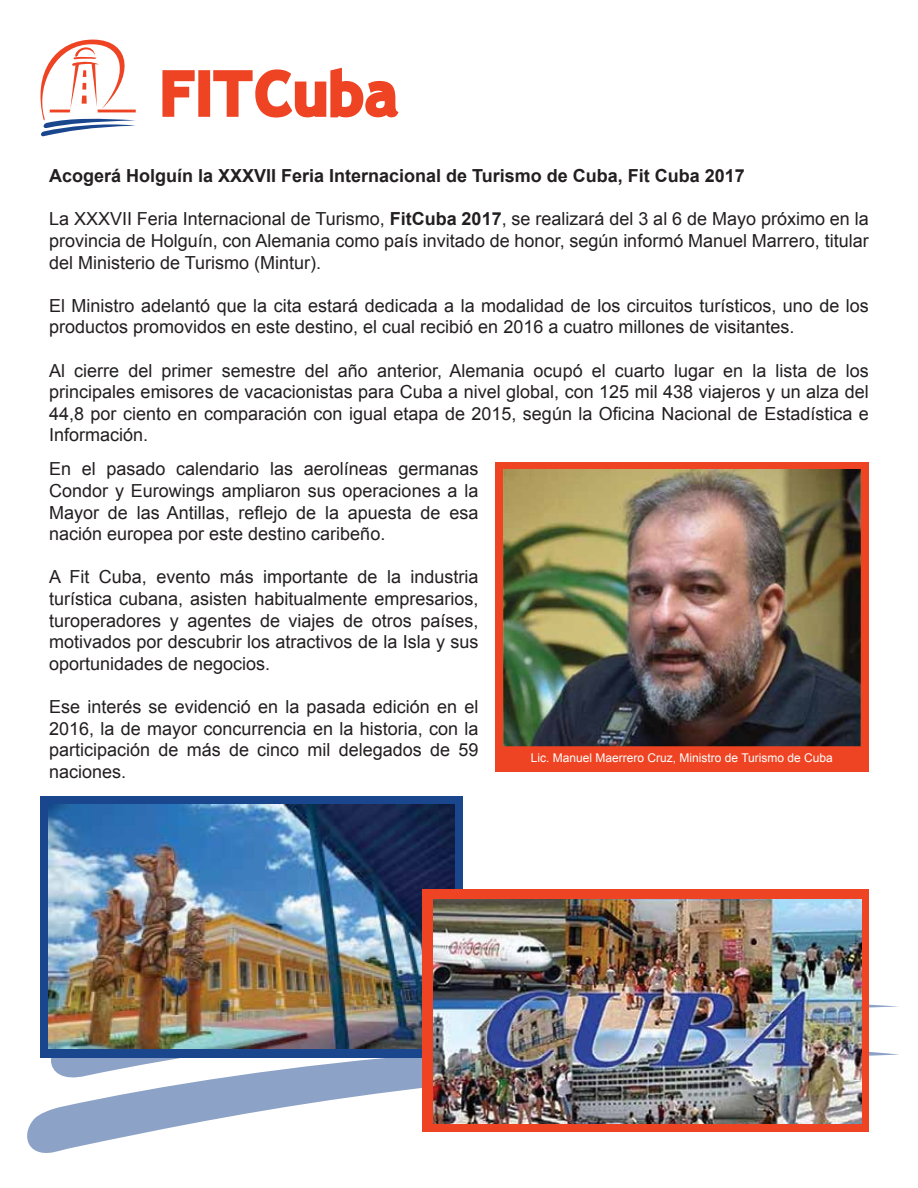
<style>
.page{position:relative;width:918px;height:1188px;background:#fff}
.page>*{position:absolute;margin:0;border:0;box-sizing:border-box;transform-origin:0 0}
.t1{font:18px/21.6px "Arial";color:#231f20;text-align:justify}
.t2{font:700 18px "Arial";color:#231f20}
.t3{font:12px "Arial";color:#fff}
.s1{font-weight:700}
</style>
<div class="page">
<svg style="left:27px;top:1051px;width:872px;height:102px"></svg>
<svg style="left:40px;top:39px;width:96px;height:98px"></svg>
<svg style="left:162px;top:68px;width:237px;height:50px"></svg>
<div style="left:495px;top:463px;width:374px;height:309px;background:#ef4423"></div>
<img style="left:504px;top:469px;width:356px;height:277px">
<div style="left:40px;top:796px;width:423px;height:262px;background:#1a468d"></div>
<img style="left:48px;top:805px;width:406px;height:244px">
<div style="left:422px;top:889px;width:447px;height:243px;background:#ef4423"></div>
<img style="left:433px;top:900px;width:429px;height:224px">
<p class="t2" style="left:49px;top:164px;width:697px">Acogerá Holguín la XXXVII Feria Internacional de Turismo de Cuba, Fit Cuba 2017</p>
<p class="t1" style="left:49px;top:208px;width:821px">La XXXVII Feria Internacional de Turismo, <span class="s1">FitCuba 2017</span>, se realizará del 3 al 6 de Mayo próximo en la provincia de Holguín, con Alemania como país invitado de honor, según informó Manuel Marrero, titular del Ministerio de Turismo (Mintur).</p>
<p class="t1" style="left:49px;top:295px;width:821px">El Ministro adelantó que la cita estará dedicada a la modalidad de los circuitos turísticos, uno de los productos promovidos en este destino, el cual recibió en 2016 a cuatro millones de visitantes.</p>
<p class="t1" style="left:49px;top:360px;width:821px">Al cierre del primer semestre del año anterior, Alemania ocupó el cuarto lugar en la lista de los principales emisores de vacacionistas para Cuba a nivel global, con 125 mil 438 viajeros y un alza del 44,8 por ciento en comparación con igual etapa de 2015, según la Oficina Nacional de Estadística e Información.</p>
<p class="t1" style="left:49px;top:458px;width:431px">En el pasado calendario las aerolíneas germanas Condor y Eurowings ampliaron sus operaciones a la Mayor de las Antillas, reflejo de la apuesta de esa nación europea por este destino caribeño.</p>
<p class="t1" style="left:49px;top:566px;width:431px">A Fit Cuba, evento más importante de la industria turística cubana, asisten habitualmente empresarios, turoperadores y agentes de viajes de otros países, motivados por descubrir los atractivos de la Isla y sus oportunidades de negocios.</p>
<p class="t1" style="left:49px;top:696px;width:431px">Ese interés se evidenció en la pasada edición en el 2016, la de mayor concurrencia en la historia, con la participación de más de cinco mil delegados de 59 naciones.</p>
<p class="t3" style="left:531px;top:750px;width:304px">Lic. Manuel Maerrero Cruz, Ministro de Turismo de Cuba</p>
</div>
